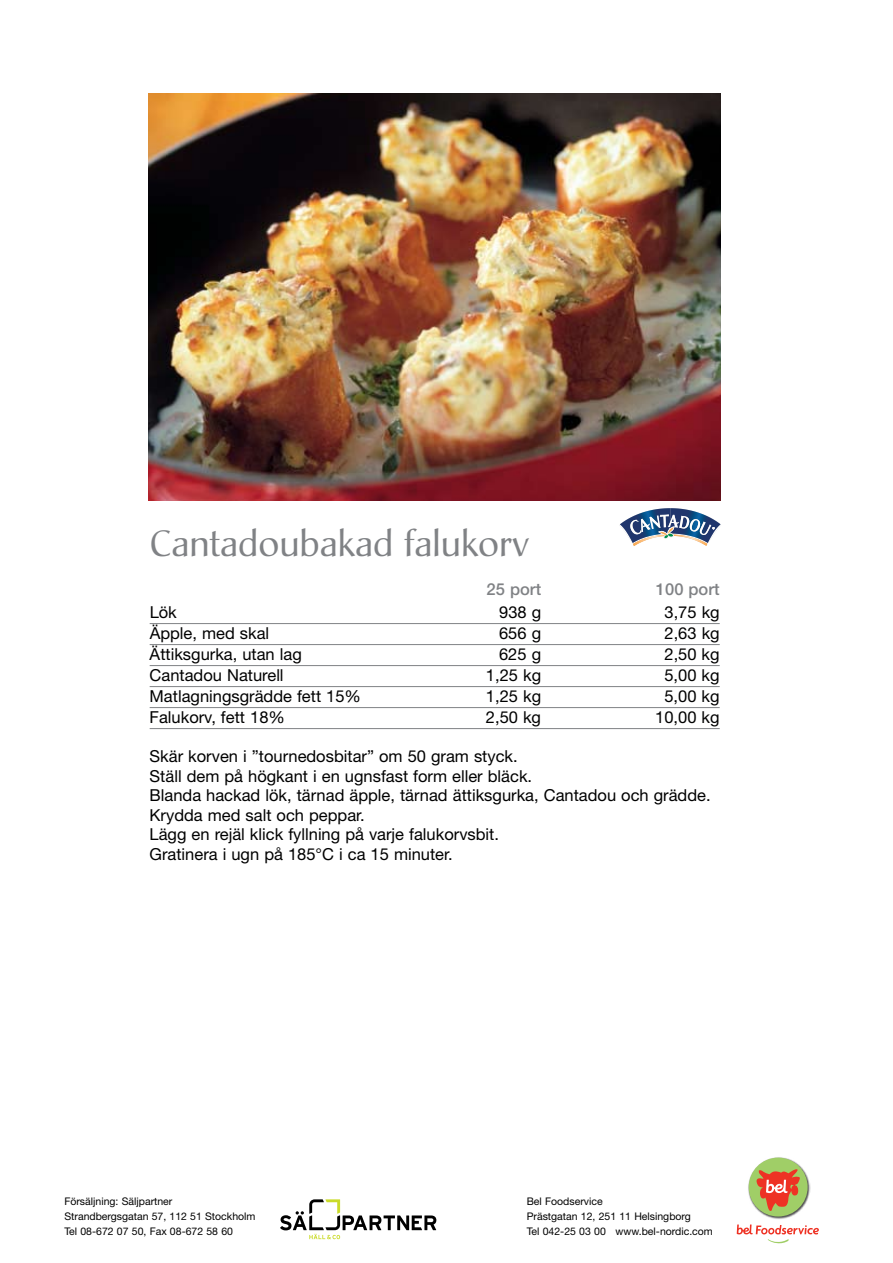
<style>
.page{position:relative;width:893px;height:1263px;background:#fff}
.page>*{position:absolute;margin:0;border:0;box-sizing:border-box;transform-origin:0 0}
.t1{font:36px "Christiana";color:#808285}
.t2{font:16.5px/19.5px "Helvetica Neue";color:#000}
.t3{font:500 16.5px "Helvetica Neue";color:#808285}
.t4{font:10.5px/15px "Helvetica Neue";color:#000}
</style>
<div class="page">
<img style="left:149px;top:94px;width:572px;height:406px">
<hr style="left:150px;top:623px;width:570px;height:1px;background:#808285">
<hr style="left:150px;top:644px;width:570px;height:1px;background:#808285">
<hr style="left:150px;top:665px;width:570px;height:1px;background:#808285">
<hr style="left:150px;top:686px;width:570px;height:1px;background:#808285">
<hr style="left:150px;top:707px;width:570px;height:1px;background:#808285">
<hr style="left:150px;top:728px;width:570px;height:1px;background:#808285">
<svg style="left:619px;top:508px;width:102px;height:38px"></svg>
<svg style="left:280px;top:1199px;width:156px;height:40px"></svg>
<svg style="left:737px;top:1224px;width:82px;height:20px"></svg>
<img style="left:748px;top:1158px;width:62px;height:61px">
<div style="left:749px;top:1157px;width:59px;height:59px;background:#a0ce67;border-radius:50%"></div>
<svg style="left:756px;top:1169px;width:44px;height:42px"></svg>
<h1 class="t1" style="left:150px;top:521px;width:381px">Cantadoubakad falukorv</h1>
<p class="t3" style="left:487px;top:579px;width:56px">25 port</p>
<p class="t3" style="left:656px;top:579px;width:65px">100 port</p>
<p class="t2" style="left:150px;top:602px;width:29px">Lök</p>
<p class="t2" style="left:499px;top:602px;width:44px">938 g</p>
<p class="t2" style="left:664px;top:602px;width:57px">3,75 kg</p>
<p class="t2" style="left:150px;top:623px;width:121px">Äpple, med skal</p>
<p class="t2" style="left:499px;top:623px;width:44px">656 g</p>
<p class="t2" style="left:664px;top:623px;width:57px">2,63 kg</p>
<p class="t2" style="left:150px;top:644px;width:154px">Ättiksgurka, utan lag</p>
<p class="t2" style="left:499px;top:644px;width:44px">625 g</p>
<p class="t2" style="left:664px;top:644px;width:57px">2,50 kg</p>
<p class="t2" style="left:150px;top:665px;width:136px">Cantadou Naturell</p>
<p class="t2" style="left:486px;top:665px;width:57px">1,25 kg</p>
<p class="t2" style="left:664px;top:665px;width:57px">5,00 kg</p>
<p class="t2" style="left:150px;top:686px;width:213px">Matlagningsgrädde fett 15%</p>
<p class="t2" style="left:486px;top:686px;width:57px">1,25 kg</p>
<p class="t2" style="left:664px;top:686px;width:57px">5,00 kg</p>
<p class="t2" style="left:150px;top:707px;width:137px">Falukorv, fett 18%</p>
<p class="t2" style="left:486px;top:707px;width:57px">2,50 kg</p>
<p class="t2" style="left:655px;top:707px;width:66px">10,00 kg</p>
<p class="t2" style="left:150px;top:746px;width:563px">Skär korven i ”tournedosbitar” om 50 gram styck.<br>Ställ dem på högkant i en ugnsfast form eller bläck.<br>Blanda hackad lök, tärnad äpple, tärnad ättiksgurka, Cantadou och grädde.<br>Krydda med salt och peppar.<br>Lägg en rejäl klick fyllning på varje falukorvsbit.<br>Gratinera i ugn på 185°C i ca 15 minuter.</p>
<p class="t4" style="left:64px;top:1193px;width:193px">Försäljning: Säljpartner<br>Strandbergsgatan 57, 112 51 Stockholm<br>Tel 08-672 07 50, Fax 08-672 58 60</p>
<p class="t4" style="left:527px;top:1193px;width:188px">Bel Foodservice<br>Prästgatan 12, 251 11 Helsingborg<br>Tel 042-25 03 00 www.bel-nordic.com</p>
</div>
